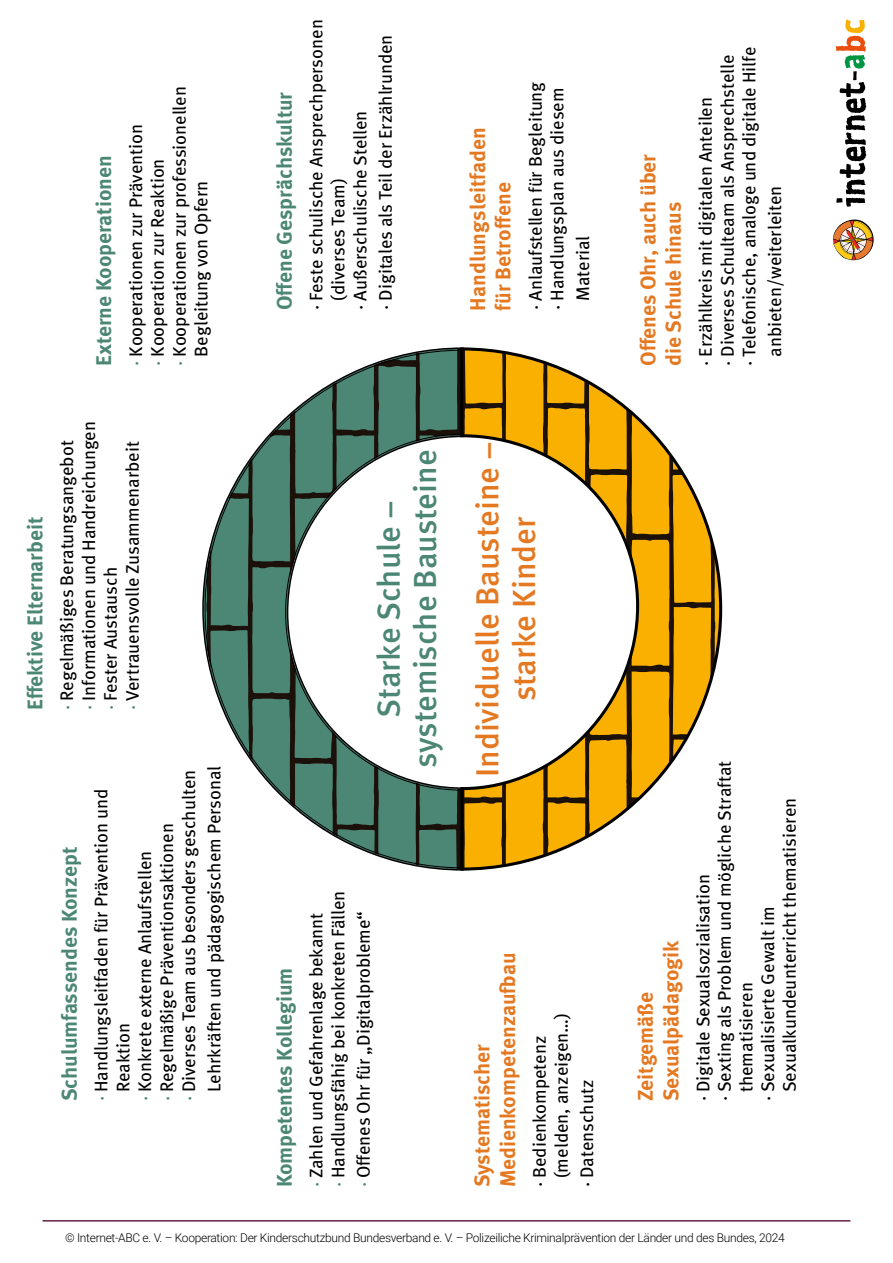
<style>
.page{position:relative;width:893px;height:1263px;background:#fff}
.page>*{position:absolute;margin:0;border:0;box-sizing:border-box;transform-origin:0 0}
.t1{font:500 31.8px/36.5px "Meta OT";color:#e47922;text-align:center}
.t2{font:500 31.8px/36.5px "Meta OT";letter-spacing:-.005em;color:#4c8775;text-align:center}
.t3{font:700 21.3px/25.5px "Meta OT";color:#e47922}
.t4{font:700 21.3px "Meta OT";color:#4c8775}
.t5{font:18.15px/21.9px "Meta OT";color:#000}
.t6{font:300 12px "Roboto";letter-spacing:-.025em;color:#000}
.s1{color:#4c8775}
</style>
<div class="page">
<svg style="left:204px;top:349px;width:255px;height:520px"></svg>
<svg style="left:459px;top:347px;width:264px;height:524px"></svg>
<svg style="left:833px;top:219px;width:41px;height:41px"></svg>
<svg style="left:836px;top:19px;width:30px;height:188px"></svg>
<hr style="left:43px;top:1220px;width:807px;height:1px;background:#662044">
<p class="t4" style="left:90px;top:366px;width:212px;rotate:-90deg">Externe Kooperationen</p>
<p class="t5" style="left:169px;top:366px;width:281px;rotate:-90deg"><span class="s1">·</span> Kooperationen zur professionellen</p>
<p class="t5" style="left:125px;top:366px;width:244px;rotate:-90deg"><span class="s1">·</span> Kooperationen zur Prävention</p>
<p class="t5" style="left:147px;top:366px;width:209px;rotate:-90deg"><span class="s1">·</span> Kooperation zur Reaktion</p>
<p class="t5" style="left:191px;top:357px;width:177px;rotate:-90deg">Begleitung von Opfern</p>
<p class="t4" style="left:271px;top:310px;width:220px;rotate:-90deg">Offene Gesprächskultur</p>
<p class="t5" style="left:306px;top:310px;width:292px;rotate:-90deg">· Feste schulische Ansprechpersonen</p>
<p class="t5" style="left:349px;top:310px;width:201px;rotate:-90deg">· Außerschulische Stellen</p>
<p class="t5" style="left:327px;top:301px;width:124px;rotate:-90deg">(diverses Team)</p>
<p class="t5" style="left:375px;top:310px;width:277px;rotate:-90deg">· Digitales als Teil der Erzählrunden</p>
<p class="t3" style="left:465px;top:311px;width:185px;rotate:-90deg">Handlungsleitfaden für Betroffene</p>
<p class="t5" style="left:525px;top:310px;width:230px;rotate:-90deg">· Anlaufstellen für Begleitung · Handlungsplan aus diesem</p>
<p class="t5" style="left:572px;top:301px;width:67px;rotate:-90deg">Material</p>
<p class="t3" style="left:635px;top:366px;width:214px;rotate:-90deg">Offenes Ohr, auch über die Schule hinaus</p>
<p class="t5" style="left:695px;top:366px;width:320px;rotate:-90deg">· Erzählkreis mit digitalen Anteilen<br>· Diverses Schulteam als Ansprechstelle · Telefonische, analoge und digitale Hilfe</p>
<p class="t5" style="left:764px;top:357px;width:173px;rotate:-90deg">anbieten/weiterleiten</p>
<p class="t4" style="left:21px;top:710px;width:195px;rotate:-90deg">Effektive Elternarbeit</p>
<p class="t5" style="left:56px;top:710px;width:290px;rotate:-90deg"><span class="s1">·</span> Regelmäßiges Beratungsangebot<br><span class="s1">·</span> Informationen und Handreichungen <span class="s1">·</span> Fester Austausch<br><span class="s1">·</span> Vertrauensvolle Zusammenarbeit</p>
<p class="t4" style="left:56px;top:1101px;width:256px;rotate:-90deg">Schulumfassendes Konzept</p>
<p class="t5" style="left:91px;top:1101px;width:314px;rotate:-90deg"><span class="s1">·</span> Handlungsleitfaden für Prävention und</p>
<p class="t5" style="left:112px;top:1092px;width:71px;rotate:-90deg">Reaktion</p>
<p class="t5" style="left:134px;top:1101px;width:252px;rotate:-90deg"><span class="s1">·</span> Konkrete externe Anlaufstellen</p>
<p class="t5" style="left:178px;top:1101px;width:333px;rotate:-90deg"><span class="s1">·</span> Diverses Team aus besonders geschulten</p>
<p class="t5" style="left:203px;top:1092px;width:328px;rotate:-90deg">Lehrkräften und pädagogischem Personal</p>
<p class="t5" style="left:156px;top:1101px;width:280px;rotate:-90deg"><span class="s1">·</span> Regelmäßige Präventionsaktionen</p>
<h1 class="t2" style="left:371px;top:768px;width:320px;rotate:-90deg">Starke Schule – systemische Bausteine</h1>
<h1 class="t1" style="left:470px;top:777px;width:338px;rotate:-90deg">Individuelle Bausteine – starke Kinder</h1>
<p class="t4" style="left:271px;top:1187px;width:221px;rotate:-90deg">Kompetentes Kollegium</p>
<p class="t5" style="left:306px;top:1187px;width:298px;rotate:-90deg"><span class="s1">·</span> Zahlen und Gefahrenlage bekannt<br><span class="s1">·</span> Handlungsfähig bei konkreten Fällen</p>
<p class="t5" style="left:353px;top:1187px;width:278px;rotate:-90deg"><span class="s1">·</span> Offenes Ohr für „Digitalprobleme“</p>
<p class="t3" style="left:470px;top:1187px;width:237px;rotate:-90deg">Systematischer<br>Medienkompetenzaufbau</p>
<p class="t5" style="left:529px;top:1178px;width:167px;text-indent:-9px;rotate:-90deg">· Bedienkompetenz (melden, anzeigen…)</p>
<p class="t5" style="left:576px;top:1187px;width:109px;rotate:-90deg">· Datenschutz</p>
<p class="t3" style="left:633px;top:1101px;width:163px;rotate:-90deg">Zeitgemäße<br>Sexualpädagogik</p>
<p class="t5" style="left:714px;top:1101px;width:342px;rotate:-90deg">· Sexting als Problem und mögliche Straftat</p>
<p class="t5" style="left:779px;top:1092px;width:296px;rotate:-90deg">Sexualkundeunterricht thematisieren</p>
<p class="t5" style="left:692px;top:1101px;width:229px;rotate:-90deg">· Digitale Sexualsozialisation</p>
<p class="t5" style="left:757px;top:1101px;width:196px;rotate:-90deg">· Sexualisierte Gewalt im</p>
<p class="t5" style="left:735px;top:1092px;width:112px;rotate:-90deg">thematisieren</p>
<p class="t6" style="left:65px;top:1229px;width:721px">© Internet-ABC e. V. – Kooperation: Der Kinderschutzbund Bundesverband e. V. – Polizeiliche Kriminalprävention der Länder und des Bundes, 2024</p>
</div>
